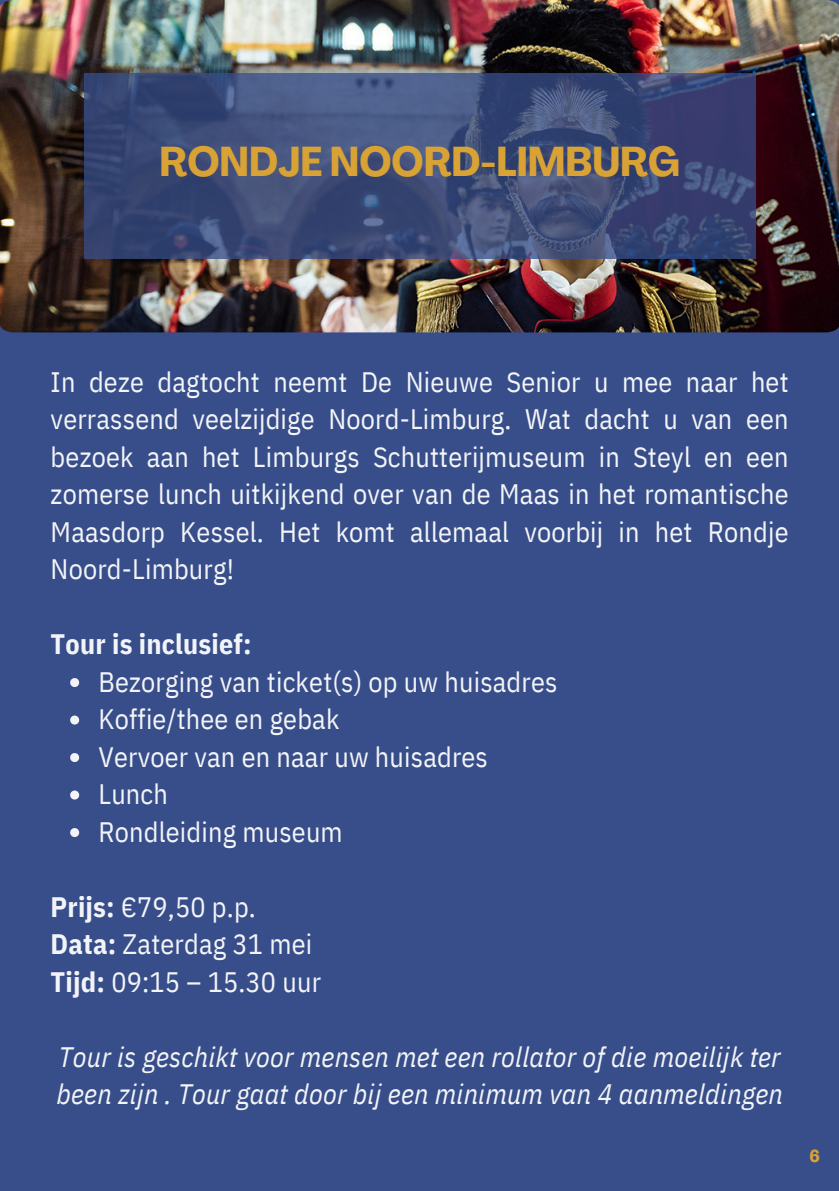
<style>
.page{position:relative;width:839px;height:1191px;background:#fff}
.page>*{position:absolute;margin:0;border:0;box-sizing:border-box;transform-origin:0 0}
.t1{font:700 condensed 41.2px "Agrandir";color:#d9a235}
.t2{font:28px/37.6px "IBM Plex Sans Cond";letter-spacing:.005em;color:#f3f4f7}
.t3{font:italic 28px/37.6px "IBM Plex Sans Cond";letter-spacing:.005em;color:#f3f4f7}
.t4{font:700 28px "IBM Plex Sans Cond";letter-spacing:.005em;color:#f3f4f7}
.t5{font:700 condensed 17.2px "Agrandir";color:#d9a235}
.s1{font-weight:700}
</style>
<div class="page">
<div style="left:0;top:0;width:838px;height:1191px;background:#374e8a"></div>
<img style="left:0;top:0;width:838px;height:332px">
<svg style="left:84px;top:73px;width:671px;height:186px;background:#3d4b77"></svg>
<svg style="left:70px;top:678px;width:9px;height:9px"></svg>
<svg style="left:70px;top:716px;width:9px;height:9px"></svg>
<svg style="left:70px;top:753px;width:9px;height:9px"></svg>
<svg style="left:70px;top:791px;width:9px;height:9px"></svg>
<svg style="left:70px;top:828px;width:9px;height:9px"></svg>
<h1 class="t1" style="left:159px;top:145px;width:522px">RONDJE NOORD-LIMBURG</h1>
<p class="t2" style="left:51px;top:362px;width:739px;text-align:justify">In deze dagtocht neemt De Nieuwe Senior u mee naar het verrassend veelzijdige Noord-Limburg. Wat dacht u van een bezoek aan het Limburgs Schutterijmuseum in Steyl en een zomerse lunch uitkijkend over van de Maas in het romantische Maasdorp Kessel. Het komt allemaal voorbij in het Rondje Noord-Limburg!</p>
<p class="t4" style="left:51px;top:625px;width:203px">Tour is inclusief:</p>
<p class="t2" style="left:98px;top:662px;width:460px">Bezorging van ticket(s) op uw huisadres<br>Koffie/thee en gebak<br>Vervoer van en naar uw huisadres<br>Lunch<br>Rondleiding museum</p>
<p class="t2" style="left:51px;top:887px;width:272px"><span class="s1">Prijs:</span> €79,50 p.p.<br><span class="s1">Data:</span> Zaterdag 31 mei<br><span class="s1">Tijd:</span> 09:15 – 15.30 uur</p>
<p class="t3" style="left:56px;top:1037px;width:727px">Tour is geschikt voor mensen met een rollator of die moeilijk ter been zijn . Tour gaat door bij een minimum van 4 aanmeldingen</p>
<p class="t5" style="left:809px;top:1149px;width:12px">6</p>
</div>
